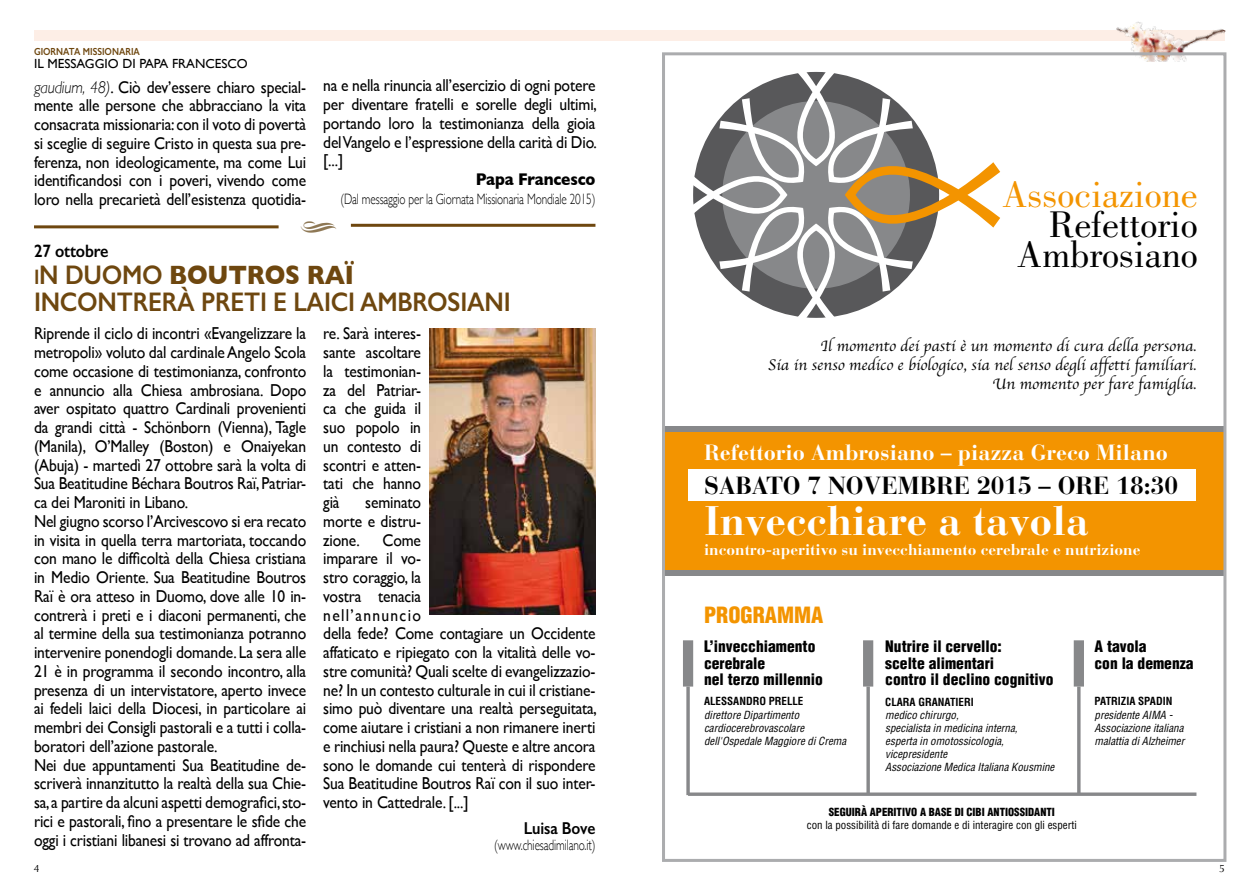
<style>
.page{position:relative;width:1259px;height:893px;background:#fff}
.page>*{position:absolute;margin:0;border:0;box-sizing:border-box;transform-origin:0 0}
.t1{font:45px "Nymphette";color:#8e7855}
.t2{font:700 40.95px "Bauer Bodoni";color:#fff}
.t3{font:38.25px/30.2px "Bodoni";color:#000;text-align:right}
.t4{font:38.25px "Bodoni";color:#f39400}
.t5{font:600 27px/27px "Gill Sans";letter-spacing:-.01em;color:#6e470f;scale:.9 1}
.t6{font:700 24.6px "Bauer Bodoni";color:#000}
.t7{font:700 21.9px "Bauer Bodoni";color:#fff}
.t8{font:900 condensed 21.9px "Helvetica";color:#f39400}
.t9{font:600 18px "Gill Sans";color:#000;scale:.9 1}
.t10{font:17.25px/18.8px "Gill Sans";letter-spacing:-.01em;color:#000;text-align:justify;scale:.9 1}
.t11{font:700 17.25px "Gill Sans";letter-spacing:-.01em;color:#000;scale:.9 1}
.t12{font:600 17.25px "Gill Sans";letter-spacing:-.01em;color:#000;scale:.9 1}
.t13{font:15.9px/19px "Apple Chancery";color:#000;text-align:right}
.t14{font:700 15.6px "Bauer Bodoni";color:#fff}
.t15{font:900 condensed 15.45px/16.4px "Helvetica";color:#000}
.t16{font:300 15px "Gill Sans";letter-spacing:-.01em;color:#000;scale:.75 1}
.t17{font:13.2px "Gill Sans";color:#000}
.t18{font:italic condensed 10.95px/13px "Helvetica";color:#000}
.t19{font:condensed 10.95px "Helvetica";color:#000}
.t20{font:700 condensed 10.95px "Helvetica";color:#000}
.t21{font:900 condensed 10.95px "Helvetica";color:#000}
.t22{font:10.5px "Optima";color:#000}
.t23{font:600 10.35px "Gill Sans";color:#6e470f;scale:.85 1}
.s1{font-weight:300;font-style:italic}
.s2{font-size:21px}
.s3{font-weight:700}
</style>
<div class="page">
<div style="left:34px;top:30px;width:1191px;height:11px;background:#fdeee6"></div>
<img style="left:1116px;top:21px;width:109px;height:41px">
<div style="left:663px;top:432px;width:562px;height:138px;background:#f39400"></div>
<div style="left:663px;top:426px;width:562px;height:6px;background:#87888a"></div>
<div style="left:663px;top:570px;width:562px;height:5px;background:#87888a"></div>
<svg style="left:693px;top:71px;width:307px;height:247px"></svg>
<div style="left:688px;top:470px;width:508px;height:31px;background:#fff"></div>
<svg style="left:688px;top:792px;width:508px;height:4px;background:#98999a"></svg>
<svg style="left:686px;top:687px;width:4px;height:108px"></svg>
<svg style="left:866px;top:687px;width:4px;height:107px"></svg>
<hr style="left:1077px;top:687px;width:3px;height:107px;background:#87888a">
<div style="left:683px;top:640px;width:10px;height:47px;background:#87888a"></div>
<div style="left:863px;top:640px;width:10px;height:47px;background:#87888a"></div>
<div style="left:1073px;top:640px;width:11px;height:47px;background:#87888a"></div>
<div style="left:662px;top:52px;width:564px;height:810px;border:3px solid #abacae"></div>
<hr style="left:351px;top:224px;width:244px;height:3px;background:#6e470f">
<hr style="left:34px;top:225px;width:245px;height:3px;background:#6e470f">
<img style="left:429px;top:329px;width:166px;height:285px">
<p class="t23" style="left:34px;top:45px;width:20px">GIORN</p>
<p class="t23" style="left:63px;top:45px;width:29px">ATA MISSI</p>
<p class="t23" style="left:105px;top:45px;width:37px">ONARIA</p>
<p class="t17" style="left:34px;top:56px;width:23px">il messaggio</p>
<p class="t17" style="left:122px;top:56px;width:25px">di papa</p>
<p class="t17" style="left:172px;top:56px;width:16px">francesco</p>
<p class="t10" style="left:34px;top:77px;width:304px"><span class="s1">gaudium, 48)</span>. Ciò dev’essere chiaro special&shy;mente alle persone che abbracciano la vita consacrata missionaria: con il voto di povertà si sceglie di seguire Cristo in questa sua pre&shy;ferenza, non ideologicamente, ma come Lui identificandosi con i poveri, vivendo come loro nella precarietà dell’esistenza quotidia-</p>
<p class="t10" style="left:323px;top:76px;width:306px">na e nella rinuncia all’esercizio di ogni potere per diventare fratelli e sorelle degli ultimi, portando loro la testimonianza della gioia del Vangelo e l’espressione della carità di Dio. [...]</p>
<p class="t11" style="left:476px;top:166px;width:134px">Papa Francesco</p>
<p class="t16" style="left:340px;top:187px;width:342px">(Dal messaggio per la Giornata Missionaria Mondiale 2015)</p>
<h1 class="t1" style="left:300px;top:205px;width:39px">9</h1>
<h3 class="t5" style="left:34px;top:261px;width:383px"><span class="s2">I</span>N DUOMO <span class="s3">Boutros Raï<br></span>I NCONTRERÀ PRETI E LAICI AMB</h3>
<p class="t9" style="left:34px;top:240px;width:84px">27 OTTOBRE</p>
<h3 class="t5" style="left:412px;top:288px;width:106px">ROSIANI</h3>
<p class="t10" style="left:34px;top:324px;width:304px;text-align:left">Riprende il ciclo di incontri «Evangelizzare la metropoli» voluto dal cardinale Angelo Scola come occasione di testimonianza, confronto e annuncio alla Chiesa ambrosiana. Dopo aver ospitato quattro Cardinali provenienti da grandi città - Schönborn (Vienna), Tagle (Manila), O’Malley (Boston) e Onaiyekan (Abuja) - martedì 27 ottobre sarà la volta di Sua Beatitudine Béchara Boutros Raï, Patriar&shy;ca dei Maroniti in Libano.<br>Nel giugno scorso l’Arcivescovo si era recato in visita in quella terra martoriata, toccando con mano le difficoltà della Chiesa cristiana in Medio Oriente. Sua Beatitudine Boutros Raï è ora atteso in Duomo, dove alle 10 in&shy;contrerà i preti e i diaconi permanenti, che al termine della sua testimonianza potranno intervenire ponendogli domande. La sera alle 21 è in programma il secondo incontro, alla presenza di un intervistatore, aperto invece ai fedeli laici della Diocesi, in particolare ai membri dei Consigli pastorali e a tutti i colla&shy;boratori dell’azione pastorale.<br>Nei due appuntamenti Sua Beatitudine de&shy;scriverà innanzitutto la realtà della sua Chie&shy;sa, a partire da alcuni aspetti demografici, sto&shy;rici e pastorali, fino a presentare le sfide che oggi i cristiani libanesi si trovano ad affronta-</p>
<p class="t10" style="left:323px;top:324px;width:110px">re. Sarà interes&shy;sante ascoltare la testimonian&shy;za del Patriar&shy;ca che guida il suo popolo in un contesto di scontri e atten&shy;tati che hanno già</p>
<p class="t10" style="left:323px;top:493px;width:110px;text-indent:42px">seminato morte e distru&shy;zione.</p>
<p class="t10" style="left:323px;top:530px;width:306px;text-align:left;text-indent:59px">Come<br>imparare il vo-<br>stro coraggio, la<br>vostra tenacia<br>nell’annuncio<br>della fede? Come contagiare un Occidente affaticato e ripiegato con la vitalità delle vo&shy;stre comunità? Quali scelte di evangelizzazio&shy;ne? In un contesto culturale in cui il cristiane&shy;simo può diventare una realtà perseguitata, come aiutare i cristiani a non rimanere inerti e rinchiusi nella paura? Queste e altre ancora sono le domande cui tenterà di rispondere Sua Beatitudine Boutros Raï con il suo inter&shy;vento in Cattedrale. [...]</p>
<p class="t12" style="left:524px;top:817px;width:81px">LUISA BOVE</p>
<p class="t16" style="left:494px;top:833px;width:136px">(www.chiesadimilano.it)</p>
<h3 class="t4" style="left:1002px;top:173px;width:197px">Associazione</h3>
<h3 class="t3" style="left:1017px;top:209px;width:182px">Refettorio<br>Ambrosiano</h3>
<p class="t13" style="left:767px;top:336px;width:430px">Il momento dei pasti è un momento di cura della persona.<br>Sia in senso medico e biologico, sia nel senso degli affetti familiari.<br>Un momento per fare famiglia.</p>
<p class="t7" style="left:704px;top:439px;width:465px">Refettorio Ambrosiano – piazza Greco Milano</p>
<h3 class="t6" style="left:704px;top:470px;width:475px">SABATO 7 NOVEMBRE 2015 – ORE 18:30</h3>
<h2 class="t2" style="left:704px;top:496px;width:386px">Invecchiare a tavola</h2>
<p class="t14" style="left:704px;top:540px;width:438px">incontro-aperitivo su invecchiamento cerebrale e nutrizione</p>
<p class="t8" style="left:704px;top:601px;width:121px">PROGRAMMA</p>
<p class="t15" style="left:704px;top:638px;width:120px">L’invecchiamento cerebrale<br>nel terzo millennio</p>
<p class="t20" style="left:704px;top:695px;width:101px">ALESSANDRO PRELLE</p>
<p class="t18" style="left:704px;top:708px;width:144px">direttore Dipartimento cardiocerebrovascolare dell'Ospedale Maggiore di Crema</p>
<p class="t15" style="left:885px;top:638px;width:170px">Nutrire il cervello:<br>scelte alimentari<br>contro il declino cognitivo</p>
<p class="t20" style="left:885px;top:695px;width:90px">CLARA GRANATIERI</p>
<p class="t18" style="left:885px;top:708px;width:171px">medico chirurgo,<br>specialista in medicina interna,<br>esperta in omotossicologia, vicepresidente<br>Associazione Medica Italiana Kousmine</p>
<p class="t21" style="left:829px;top:805px;width:228px">SEGUIRÀ APERITIVO A BASE DI CIBI ANTIOSSIDANTI</p>
<p class="t19" style="left:807px;top:819px;width:271px">con la possibilità di fare domande e di interagire con gli esperti</p>
<p class="t15" style="left:1094px;top:638px;width:100px">A tavola<br>con la demenza</p>
<p class="t20" style="left:1094px;top:695px;width:79px">PATRIZIA SPADIN</p>
<p class="t18" style="left:1094px;top:708px;width:91px">presidente AIMA -<br>Associazione italiana malattia di Alzheimer</p>
<p class="t22" style="left:34px;top:862px;width:7px">4</p>
<p class="t22" style="left:1219px;top:862px;width:7px">5</p>
</div>
